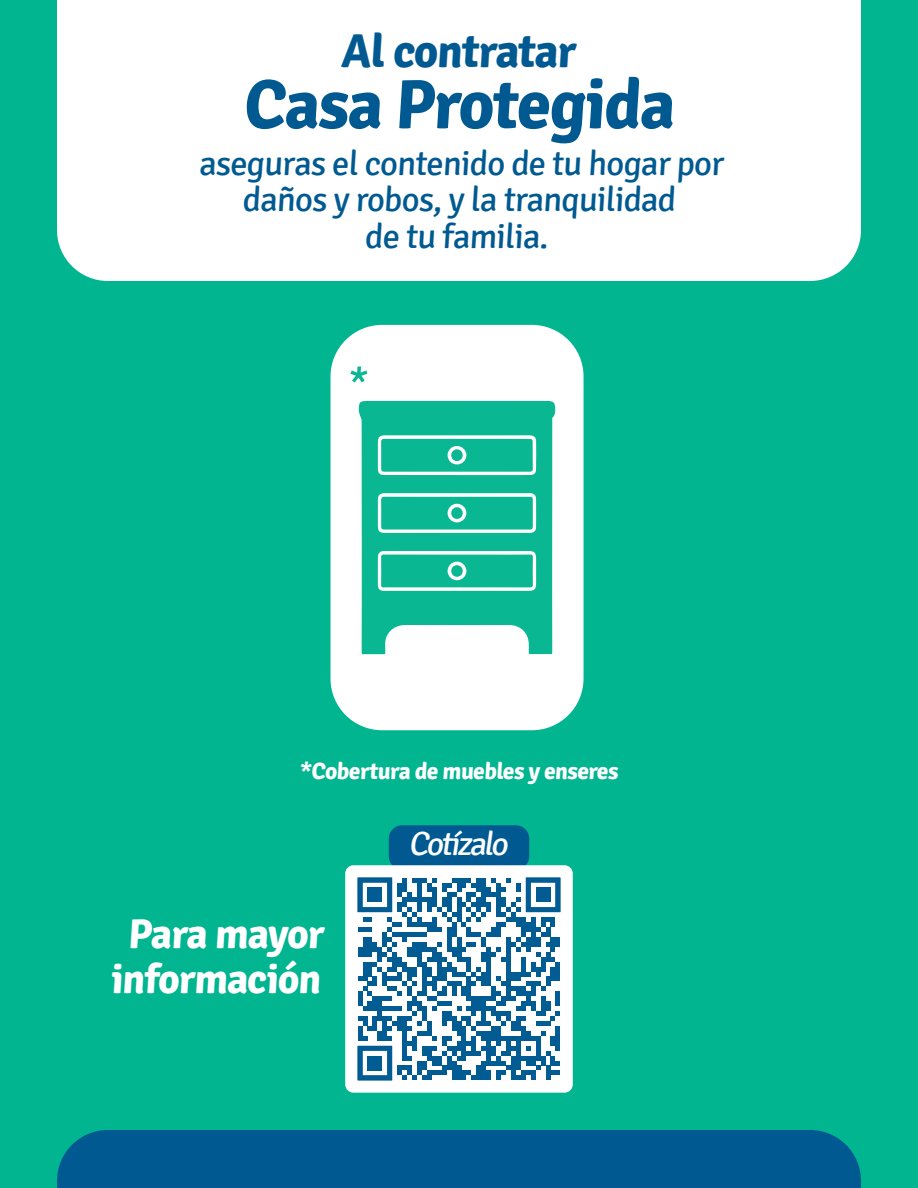
<style>
.page{position:relative;width:918px;height:1188px;background:#02b591}
.page>*{position:absolute;margin:0;border:0;box-sizing:border-box;transform-origin:0 0}
.t1{font:700 69.6px "Signika";color:#005a91}
.t2{font:700 47.1px "Signika";color:#005a91}
.t3{font:700 41.7px/45.3px "Signika";color:#fff;text-align:center}
.t4{font:34.8px/36.9px "Signika";color:#005a91;text-align:center}
.t5{font:italic 33.45px "Signika";color:#fff}
.t6{font:700 23.55px "Signika";color:#fff}
</style>
<div class="page">
<div style="left:57px;top:0;width:804px;height:281px;background:#fff"></div>
<div style="left:57px;top:1130px;width:804px;height:58px;background:#005a91"></div>
<div style="left:331px;top:325px;width:253px;height:405px;background:#fff;border-radius:52px"></div>
<svg style="left:359px;top:401px;width:196px;height:253px;fill:#09b792"></svg>
<div style="left:381px;top:555px;width:152px;height:32px;background:#09b792"></div>
<svg style="left:381px;top:497px;width:152px;height:33px;background:#15ba97"></svg>
<svg style="left:381px;top:439px;width:152px;height:33px;background:#14ba97"></svg>
<div style="left:451px;top:565px;width:12px;height:12px;background:#09b792;border-radius:50%"></div>
<div style="left:451px;top:507px;width:12px;height:12px;background:#09b792;border-radius:50%"></div>
<div style="left:451px;top:449px;width:12px;height:12px;background:#09b792;border-radius:50%"></div>
<svg style="left:350px;top:367px;width:17px;height:15px"></svg>
<div style="left:389px;top:825px;width:140px;height:45px;background:#005a91;border-radius:14px"></div>
<div style="left:345px;top:865px;width:228px;height:228px;background:#fff;border-radius:8px"></div>
<svg style="left:358px;top:878px;width:202px;height:202px"></svg>
<div style="left:368px;top:1056px;width:14px;height:14px;background:#005c93"></div>
<h2 class="t2" style="left:341px;top:22px;width:240px">Al contratar</h2>
<h1 class="t1" style="left:243px;top:63px;width:439px">Casa Protegida</h1>
<p class="t4" style="left:199px;top:145px;width:529px">aseguras el contenido de tu hogar por daños y robos, y la tranquilidad<br>de tu familia.</p>
<p class="t6" style="left:300px;top:757px;width:322px">*Cobertura de muebles y enseres</p>
<p class="t3" style="left:110px;top:912px;width:218px">Para mayor información</p>
<p class="t5" style="left:408px;top:825px;width:107px">Cotízalo</p>
</div>
